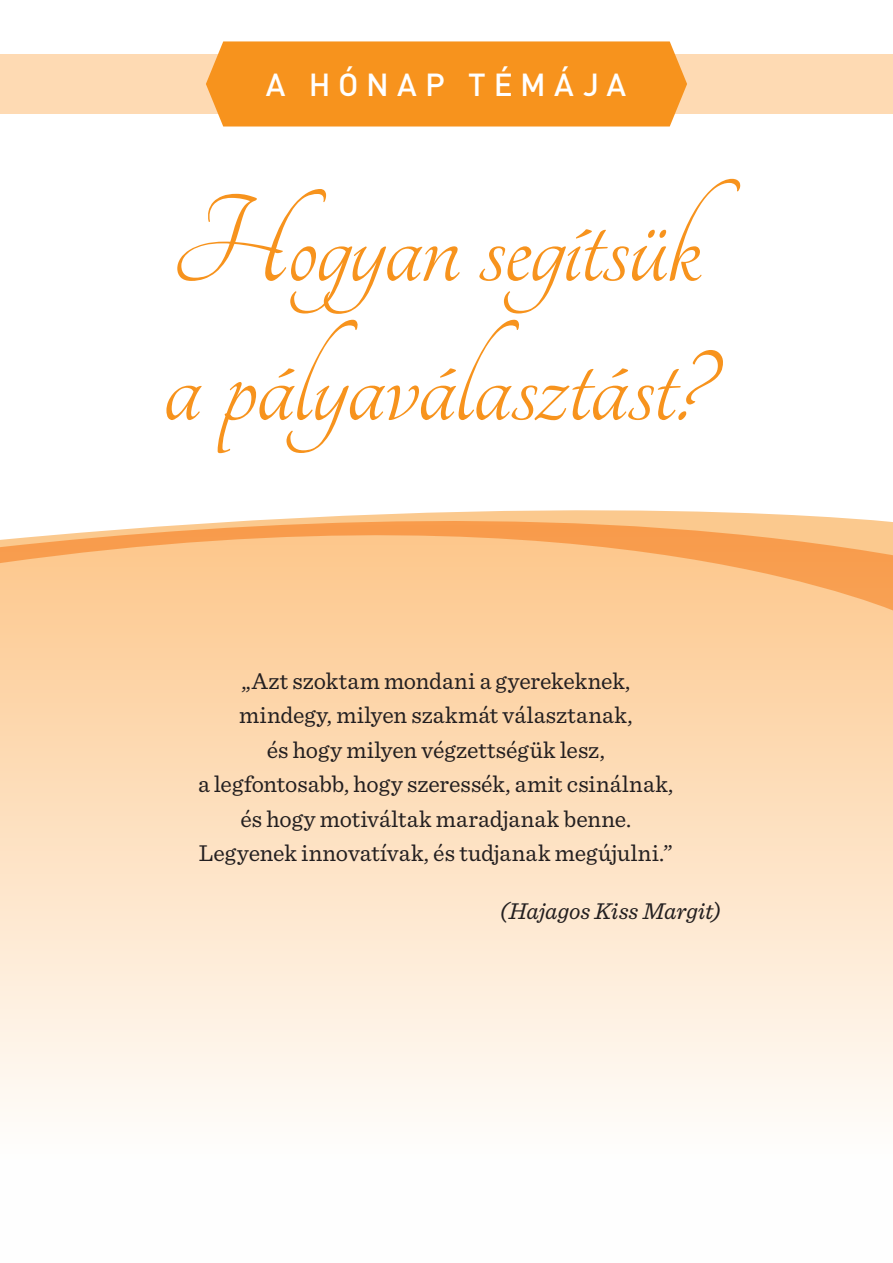
<style>
.page{position:relative;width:893px;height:1263px;background:#fff}
.page>*{position:absolute;margin:0;border:0;box-sizing:border-box;transform-origin:0 0}
.Alcím_cikk{font:135px/139.1px "Tangerine";letter-spacing:-.015em;color:#f7931d}
.t1{font:500 31.5px "DIN Pro";letter-spacing:.25em;color:#fff}
.Body_text{font:24px/34.5px "Sentinel";color:#231f20;text-align:center}
.Body_text-2{font:italic 24px "Sentinel";letter-spacing:-.005em;color:#231f20}
</style>
<div class="page">
<svg style="left:282px;top:510px;width:573px;height:9px;fill:#fbc98e"></svg>
<div style="left:0;top:54px;width:893px;height:60px;background:#fedab3"></div>
<div style="left:206px;top:41px;width:481px;height:85px;background:#f7931d"></div>
<svg style="left:0;top:519px;width:893px;height:593px"></svg>
<svg style="left:290px;top:246px;width:62px;height:67px"></svg>
<svg style="left:504px;top:246px;width:62px;height:67px"></svg>
<p class="t1" style="left:266px;top:63px;width:362px">A HÓNAP TÉMÁJA</p>
<p class="Alcím_cikk" style="left:162px;top:179px;width:549px">Ho yan se ítsük a pályaválasztást?</p>
<p class="Body_text" style="left:198px;top:662px;width:477px">„Azt szoktam mondani a gyerekeknek, mindegy, milyen szakmát választanak,<br>és hogy milyen végzettségük lesz,<br>a legfontosabb, hogy szeressék, amit csinálnak, és hogy motiváltak maradjanak benne.<br>Legyenek innovatívak, és tudjanak megújulni.”</p>
<p class="Body_text-2" style="left:500px;top:893px;width:222px">(Hajagos Kiss Margit)</p>
</div>
